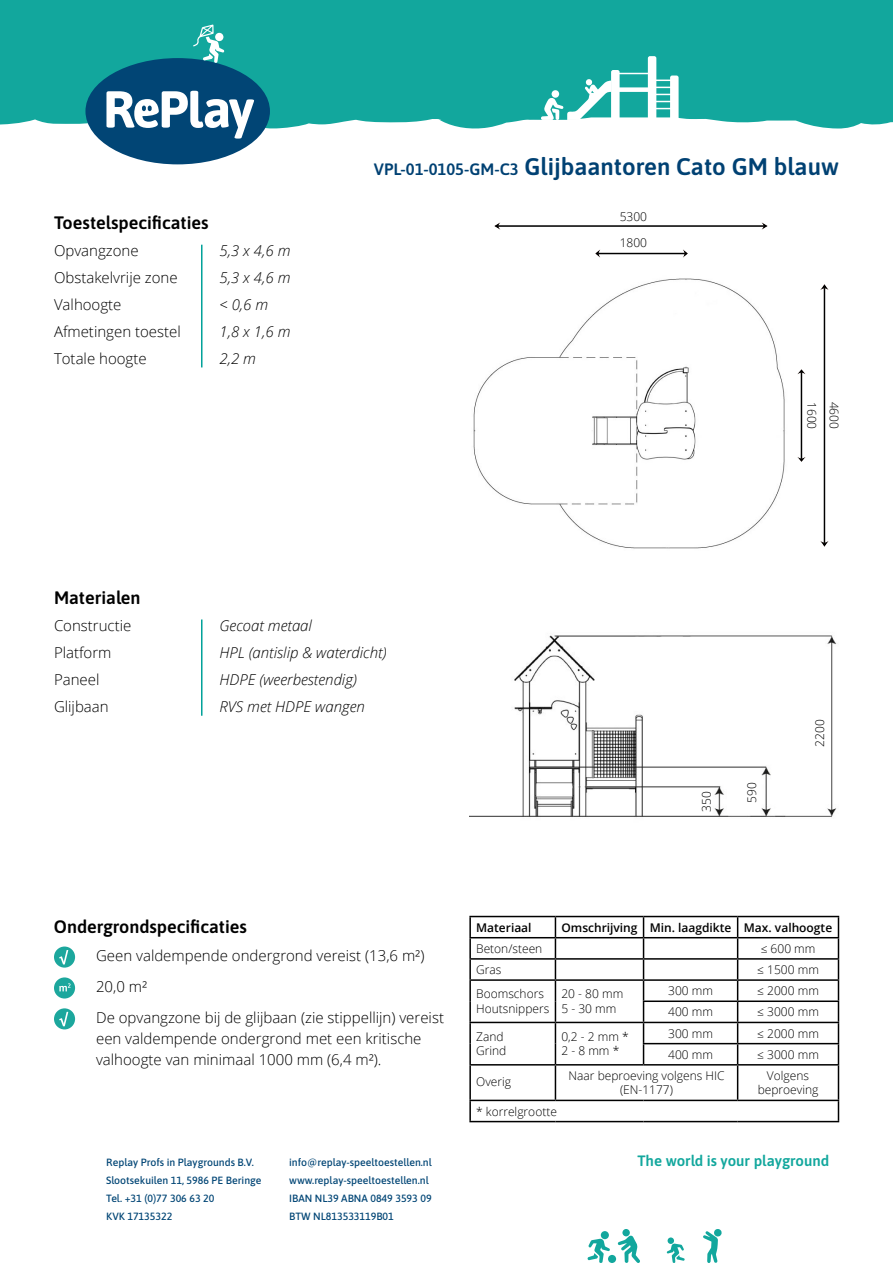
<style>
.page{position:relative;width:893px;height:1263px;background:#fff}
.page>*{position:absolute;margin:0;border:0;box-sizing:border-box;transform-origin:0 0}
.t1{font:600 24px "Asap";color:#004173}
.t2{font:600 18px "Asap";color:#000}
.t3{font:300 15px/27px "Open Sans";color:#000}
.t4{font:italic 300 15px "Open Sans";color:#000}
.t5{font:600 15px "Asap";color:#12a79d}
.t6{font:300 12px/14.4px "Open Sans";color:#000}
.t7{font:600 12px "Open Sans";color:#000}
.t8{font:500 10.5px/18px "Asap";color:#014575}
.s1{font-size:16.5px}
</style>
<div class="page">
<hr style="left:469px;top:916px;width:86px;height:1px;background:#000">
<hr style="left:469px;top:917px;width:2px;height:20px;background:#000">
<hr style="left:555px;top:916px;width:88px;height:1px;background:#000">
<hr style="left:644px;top:916px;width:94px;height:1px;background:#000">
<hr style="left:738px;top:916px;width:101px;height:1px;background:#000">
<hr style="left:469px;top:937px;width:86px;height:1px;background:#000">
<hr style="left:469px;top:938px;width:2px;height:20px;background:#000">
<hr style="left:555px;top:937px;width:88px;height:1px;background:#000">
<hr style="left:644px;top:937px;width:94px;height:1px;background:#000">
<hr style="left:738px;top:937px;width:101px;height:1px;background:#000">
<hr style="left:469px;top:958px;width:86px;height:2px;background:#000">
<svg style="left:469px;top:960px;width:2px;height:19px"></svg>
<hr style="left:555px;top:958px;width:88px;height:2px;background:#000">
<hr style="left:644px;top:958px;width:94px;height:2px;background:#000">
<hr style="left:738px;top:958px;width:101px;height:2px;background:#000">
<hr style="left:469px;top:979px;width:86px;height:2px;background:#000">
<hr style="left:469px;top:981px;width:2px;height:20px;background:#000">
<hr style="left:555px;top:979px;width:88px;height:2px;background:#000">
<hr style="left:644px;top:979px;width:94px;height:2px;background:#000">
<hr style="left:738px;top:979px;width:101px;height:2px;background:#000">
<hr style="left:469px;top:1001px;width:2px;height:21px;background:#000">
<hr style="left:643px;top:1000px;width:95px;height:2px;background:#000">
<hr style="left:738px;top:1000px;width:101px;height:2px;background:#000">
<hr style="left:469px;top:1022px;width:86px;height:1px;background:#000">
<hr style="left:469px;top:1023px;width:2px;height:21px;background:#000">
<hr style="left:555px;top:1022px;width:88px;height:1px;background:#000">
<hr style="left:644px;top:1022px;width:94px;height:1px;background:#000">
<hr style="left:738px;top:1022px;width:101px;height:1px;background:#000">
<hr style="left:469px;top:1044px;width:2px;height:20px;background:#000">
<svg style="left:555px;top:917px;width:1px;height:147px"></svg>
<hr style="left:643px;top:1043px;width:95px;height:1px;background:#000">
<svg style="left:643px;top:917px;width:1px;height:147px"></svg>
<hr style="left:738px;top:1043px;width:101px;height:1px;background:#000">
<svg style="left:737px;top:917px;width:1px;height:147px"></svg>
<svg style="left:838px;top:917px;width:1px;height:147px"></svg>
<hr style="left:469px;top:1064px;width:86px;height:1px;background:#000">
<hr style="left:469px;top:1065px;width:2px;height:35px;background:#000">
<hr style="left:555px;top:1064px;width:88px;height:1px;background:#000">
<hr style="left:555px;top:1065px;width:1px;height:35px;background:#000">
<hr style="left:644px;top:1064px;width:94px;height:1px;background:#000">
<hr style="left:738px;top:1064px;width:101px;height:1px;background:#000">
<hr style="left:737px;top:1065px;width:1px;height:35px;background:#000">
<hr style="left:838px;top:1065px;width:1px;height:35px;background:#000">
<hr style="left:469px;top:1100px;width:86px;height:1px;background:#000">
<hr style="left:469px;top:1101px;width:2px;height:20px;background:#000">
<hr style="left:555px;top:1100px;width:88px;height:1px;background:#000">
<hr style="left:644px;top:1100px;width:94px;height:1px;background:#000">
<hr style="left:738px;top:1100px;width:101px;height:1px;background:#000">
<svg style="left:838px;top:1101px;width:1px;height:20px"></svg>
<hr style="left:469px;top:1121px;width:86px;height:1px;background:#000">
<hr style="left:555px;top:1121px;width:88px;height:1px;background:#000">
<hr style="left:644px;top:1121px;width:94px;height:1px;background:#000">
<hr style="left:738px;top:1121px;width:101px;height:1px;background:#000">
<hr style="left:201px;top:245px;width:1px;height:122px;background:#00a199">
<div style="left:54px;top:946px;width:21px;height:21px;background:#1ca79d;border-radius:50%"></div>
<svg style="left:59px;top:950px;width:9px;height:14px"></svg>
<div style="left:54px;top:977px;width:21px;height:21px;background:#1ca79d;border-radius:50%"></div>
<svg style="left:59px;top:983px;width:12px;height:8px"></svg>
<div style="left:0;top:0;width:893px;height:129px;background:#12a79d"></div>
<svg style="left:703px;top:1229px;width:18px;height:34px"></svg>
<div style="left:608px;top:1255px;width:8px;height:8px;background:#12a79d;border-radius:50%"></div>
<div style="left:601px;top:1231px;width:8px;height:8px;background:#12a79d;border-radius:50%"></div>
<svg style="left:587px;top:1238px;width:23px;height:25px"></svg>
<div style="left:668px;top:1237px;width:6px;height:7px;background:#12a79d;border-radius:50%"></div>
<svg style="left:667px;top:1243px;width:18px;height:20px"></svg>
<svg style="left:618px;top:1235px;width:22px;height:28px"></svg>
<div style="left:622px;top:1229px;width:8px;height:7px;background:#12a79d;border-radius:50%"></div>
<svg style="left:85px;top:24px;width:185px;height:140px"></svg>
<hr style="left:615px;top:73px;width:35px;height:1px;background:#fff">
<div style="left:615px;top:87px;width:35px;height:5px;background:#fff"></div>
<svg style="left:648px;top:56px;width:31px;height:64px"></svg>
<svg style="left:541px;top:70px;width:79px;height:50px"></svg>
<div style="left:552px;top:90px;width:7px;height:8px;background:#fff;border-radius:50%"></div>
<img style="left:473px;top:278px;width:312px;height:271px">
<img style="left:469px;top:635px;width:368px;height:183px">
<img style="left:494px;top:222px;width:273px;height:8px">
<img style="left:595px;top:249px;width:92px;height:8px">
<hr style="left:201px;top:619px;width:1px;height:97px;background:#00a199">
<img style="left:821px;top:285px;width:7px;height:262px">
<img style="left:797px;top:370px;width:8px;height:92px">
<div style="left:54px;top:1008px;width:21px;height:21px;background:#1ca79d;border-radius:50%"></div>
<svg style="left:59px;top:1012px;width:9px;height:14px"></svg>
<p class="t2" style="left:54px;top:210px;width:156px">Toestelspecificaties</p>
<p class="t3" style="left:54px;top:237px;width:128px">Opvangzone<br>Obstakelvrije zone<br>Valhoogte<br>Afmetingen toestel<br>Totale hoogte</p>
<p class="t4" style="left:220px;top:240px;width:72px">5,3 x 4,6 m</p>
<p class="t4" style="left:220px;top:267px;width:72px">5,3 x 4,6 m</p>
<p class="t4" style="left:220px;top:294px;width:50px">&lt; 0,6 m</p>
<p class="t4" style="left:220px;top:321px;width:72px">1,8 x 1,6 m</p>
<p class="t4" style="left:220px;top:348px;width:38px">2,2 m</p>
<p class="t1" style="left:374px;top:150px;width:466px"><span class="s1">VPL-01-0105-GM-C3</span> Glijbaantoren Cato GM blauw</p>
<p class="t6" style="left:620px;top:209px;width:29px">5300</p>
<p class="t6" style="left:620px;top:235px;width:29px">1800</p>
<p class="t6" style="left:819px;top:402px;width:29px;rotate:90deg">1600</p>
<p class="t6" style="left:842px;top:401px;width:29px;rotate:90deg">4600</p>
<p class="t2" style="left:54px;top:585px;width:88px">Materialen</p>
<p class="t3" style="left:54px;top:612px;width:79px">Constructie</p>
<p class="t3" style="left:54px;top:639px;width:59px">Platform</p>
<p class="t3" style="left:54px;top:666px;width:47px">Paneel</p>
<p class="t3" style="left:54px;top:693px;width:56px">Glijbaan</p>
<p class="t4" style="left:220px;top:615px;width:94px">Gecoat metaal</p>
<p class="t4" style="left:220px;top:642px;width:168px">HPL (antislip &amp; waterdicht)</p>
<p class="t4" style="left:220px;top:669px;width:139px">HDPE (weerbestendig)</p>
<p class="t4" style="left:220px;top:696px;width:147px">RVS met HDPE wangen</p>
<p class="t6" style="left:699px;top:812px;width:22px;rotate:-90deg">350</p>
<p class="t6" style="left:744px;top:803px;width:22px;rotate:-90deg">590</p>
<p class="t6" style="left:812px;top:747px;width:29px;rotate:-90deg">2200</p>
<p class="t2" style="left:54px;top:914px;width:195px">Ondergrondspecificaties</p>
<p class="t3" style="left:96px;top:942px;width:330px">Geen valdempende ondergrond vereist (13,6 m²)</p>
<p class="t3" style="left:96px;top:973px;width:53px">20,0 m²</p>
<p class="t3" style="left:96px;top:1007px;width:349px;line-height:21px">De opvangzone bij de glijbaan (zie stippellijn) vereist een valdempende ondergrond met een kritische valhoogte van minimaal 1000 mm (6,4 m²).</p>
<p class="t7" style="left:476px;top:919px;width:57px">Materiaal</p>
<p class="t7" style="left:561px;top:919px;width:272px">Omschrijving Min. laagdikte Max. valhoogte</p>
<p class="t6" style="left:476px;top:941px;width:68px">Beton/steen</p>
<p class="t6" style="left:761px;top:941px;width:56px">≤ 600 mm</p>
<p class="t6" style="left:476px;top:962px;width:27px">Gras</p>
<p class="t6" style="left:757px;top:962px;width:63px">≤ 1500 mm</p>
<p class="t6" style="left:476px;top:986px;width:75px">Boomschors<br>Houtsnippers</p>
<p class="t6" style="left:561px;top:986px;width:63px">20 - 80 mm<br>5 - 30 mm</p>
<p class="t6" style="left:668px;top:983px;width:46px">300 mm</p>
<p class="t6" style="left:757px;top:983px;width:63px">≤ 2000 mm</p>
<p class="t6" style="left:668px;top:1004px;width:46px">400 mm</p>
<p class="t6" style="left:757px;top:1004px;width:63px">≤ 3000 mm</p>
<p class="t6" style="left:476px;top:1029px;width:32px">Zand<br>Grind</p>
<p class="t6" style="left:561px;top:1029px;width:69px">0,2 - 2 mm *<br>2 - 8 mm *</p>
<p class="t6" style="left:668px;top:1026px;width:46px">300 mm</p>
<p class="t6" style="left:757px;top:1026px;width:63px">≤ 2000 mm</p>
<p class="t6" style="left:668px;top:1047px;width:46px">400 mm</p>
<p class="t6" style="left:757px;top:1047px;width:63px">≤ 3000 mm</p>
<p class="t6" style="left:476px;top:1074px;width:36px">Overig</p>
<p class="t6" style="left:568px;top:1068px;width:158px;text-align:center">Naar beproeving volgens HIC (EN-1177)</p>
<p class="t6" style="left:758px;top:1068px;width:62px;text-align:center">Volgens beproeving</p>
<p class="t6" style="left:476px;top:1104px;width:82px">* korrelgrootte</p>
<p class="t8" style="left:106px;top:1153px;width:157px">Replay Profs in Playgrounds B.V.<br>Slootsekuilen 11, 5986 PE Beringe<br>Tel. +31 (0)77 306 63 20<br>KVK 17135322</p>
<p class="t8" style="left:289px;top:1153px;width:144px">info@replay-speeltoestellen.nl www.replay-speeltoestellen.nl<br>IBAN NL39 ABNA 0849 3593 09<br>BTW NL813533119B01</p>
<p class="t5" style="left:638px;top:1151px;width:193px">The world is your playground</p>
</div>
